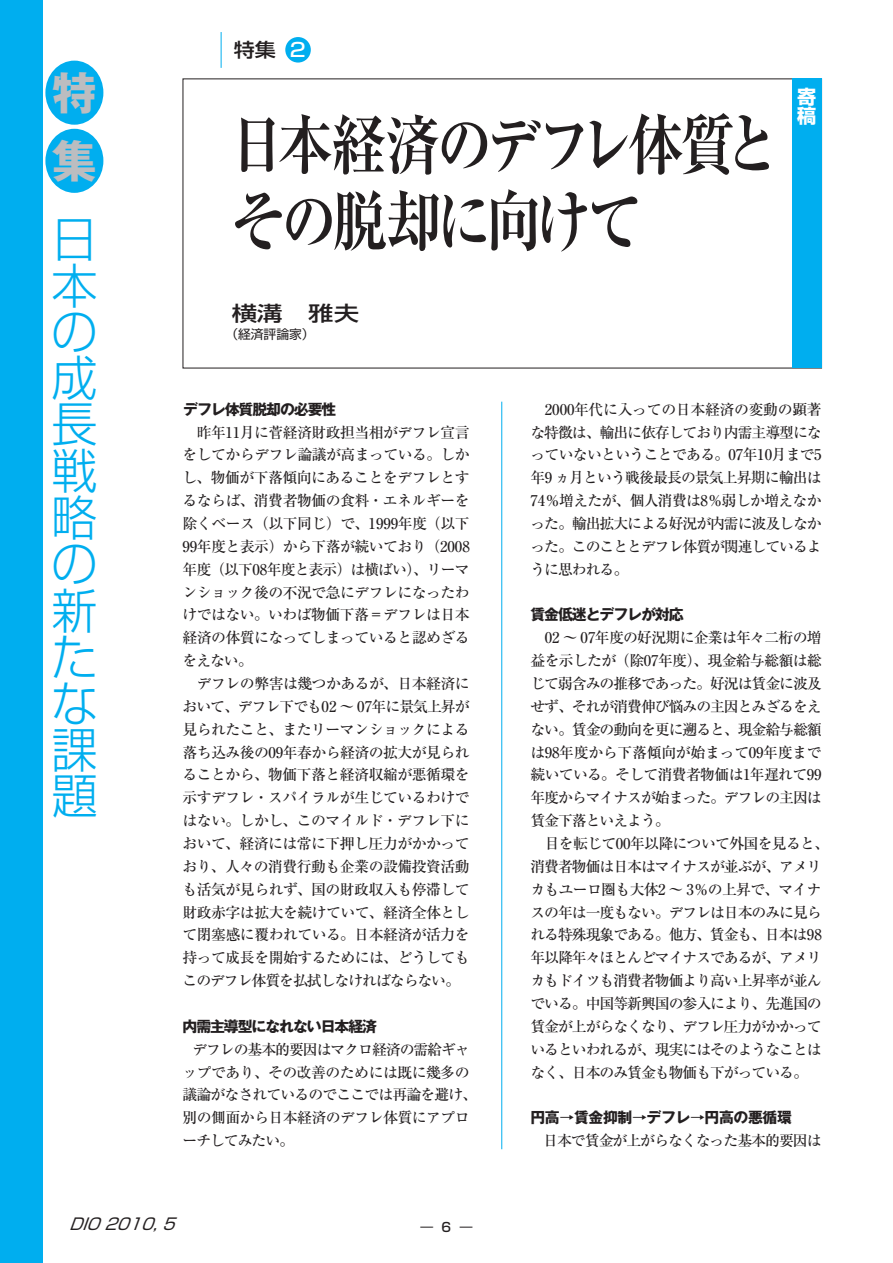
<style>
.page{position:relative;width:893px;height:1263px;background:#fff}
.page>*{position:absolute;margin:0;border:0;box-sizing:border-box;transform-origin:0 0}
.t1{font:700 65.85px/76.5px "Ryumin Pro";letter-spacing:-.09em;color:#231f20;scale:.84 1}
.t2{font:300 48.15px/46.5px "Shin Go Pro";color:#00aeef;text-align:justify;scale:.96 1}
.t3{font:700 44.85px/68.1px "Gothic MB101 Pro";color:#bcbdc0}
.t4{font:500 20.4px "Shin Go Pro";color:#231f20;scale:1.25 1}
.t5{font:500 19.2px "Shin Go Pro";color:#231f20;scale:1.1 1}
.t6{font:700 19.2px/19.2px "Shin Go Pro";color:#fff}
.t7{font:italic 15.9px "Shin Go Pro";color:#231f20}
.t8{font:500 14.85px/22.8px "Ryumin Pro";letter-spacing:-.045em;color:#231f20}
.t9{font:500 14.85px/22.8px "Ryumin Pro";letter-spacing:-.07em;color:#231f20}
.t10{font:700 14.85px "Gothic MB101 Pro";letter-spacing:-.07em;color:#231f20}
.t11{font:700 14.85px "Gothic MB101 Pro";letter-spacing:-.025em;color:#231f20}
.t12{font:12.75px "Shin Go Pro";color:#231f20}
.t13{font:500 12.75px "Shin Go Pro";color:#231f20}
.s1{color:#fff}
</style>
<div class="page">
<hr style="left:501px;top:402px;width:1px;height:747px;background:#00aeef">
<div style="left:0;top:0;width:43px;height:1263px;background:#00aeef"></div>
<div style="left:45px;top:61px;width:58px;height:64px;background:#00aeef;border-radius:50%"></div>
<div style="left:45px;top:129px;width:58px;height:64px;background:#00aeef;border-radius:50%"></div>
<div style="left:285px;top:37px;width:26px;height:26px;background:#00aeef;border-radius:50%"></div>
<hr style="left:221px;top:32px;width:1px;height:36px;background:#00aeef">
<div style="left:792px;top:79px;width:30px;height:289px;background:#00aeef"></div>
<h3 class="t3" style="left:52px;top:53px;width:46px">特集</h3>
<h2 class="t2" style="left:51px;top:209px;width:48px">日本の成長戦略の新たな課題</h2>
<p class="t5" style="left:234px;top:34px;width:65px">特集 <span class="s1">2</span></p>
<h1 class="t1" style="left:229px;top:102px;width:657px">日本経済のデフレ体質とその脱却に向けて</h1>
<h3 class="t4" style="left:232px;top:296px;width:104px">横溝　雅夫</h3>
<p class="t12" style="left:225px;top:324px;width:91px">（経済評論家）</p>
<p class="t6" style="left:797px;top:85px;width:20px">寄稿</p>
<p class="t10" style="left:183px;top:397px;width:155px">デフレ体質脱却の必要性</p>
<p class="t8" style="left:183px;top:420px;width:289px">　昨年11月に菅経済財政担当相がデフレ宣言をしてからデフレ論議が高まっている。しかし、物価が下落傾向にあることをデフレとするならば、消費者物価の食料・エネルギーを除くベース（以下同じ）で、1999年度（以下<br>99年度と表示）から下落が続いており（2008年度（以下08年度と表示）は横ばい）、リーマンショック後の不況で急にデフレになったわけではない。いわば物価下落＝デフレは日本経済の体質になってしまっていると認めざるをえない。<br>　デフレの弊害は幾つかあるが、日本経済において、デフレ下でも02 〜 07年に景気上昇が見られたこと、またリーマンショックによる落ち込み後の09年春から経済の拡大が見られることから、物価下落と経済収縮が悪循環を示すデフレ・スパイラルが生じているわけではない。しかし、このマイルド・デフレ下において、経済には常に下押し圧力がかかっており、人々の消費行動も企業の設備投資活動も活気が見られず、国の財政収入も停滞して財政赤字は拡大を続けていて、経済全体として閉塞感に覆われている。日本経済が活力を持って成長を開始するためには、どうしてもこのデフレ体質を払拭しなければならない。</p>
<p class="t10" style="left:183px;top:1014px;width:196px">内需主導型になれない日本経済</p>
<p class="t8" style="left:183px;top:1037px;width:296px;text-indent:10px">デフレの基本的要因はマクロ経済の需給ギャップであり、その改善のためには既に幾多の議論がなされているのでここでは再論を避け、別の側面から日本経済のデフレ体質にアプローチしてみたい。</p>
<p class="t8" style="left:530px;top:397px;width:293px;text-align:justify">　2000年代に入っての日本経済の変動の顕著な特徴は、輸出に依存しており内需主導型になっていないということである。07年10月まで5年9 ヵ月という戦後最長の景気上昇期に輸出は74％増えたが、個人消費は8％弱しか増えなかった。輸出拡大による好況が内需に波及しなかった。このこととデフレ体質が関連しているように思われる。</p>
<p class="t10" style="left:530px;top:602px;width:155px">賃金低迷とデフレが対応</p>
<p class="t9" style="left:530px;top:625px;width:300px">　02 〜 07年度の好況期に企業は年々二桁の増益を示したが（除07年度）、現金給与総額は総じて弱含みの推移であった。好況は賃金に波及せず、それが消費伸び悩みの主因とみざるをえない。賃金の動向を更に遡ると、現金給与総額は98年度から下落傾向が始まって09年度まで続いている。そして消費者物価は1年遅れて99年度からマイナスが始まった。デフレの主因は賃金下落といえよう。<br>　目を転じて00年以降について外国を見ると、消費者物価は日本はマイナスが並ぶが、アメリカもユーロ圏も大体2 〜 3％の上昇で、マイナスの年は一度もない。デフレは日本のみに見られる特殊現象である。他方、賃金も、日本は98年以降年々ほとんどマイナスであるが、アメリカもドイツも消費者物価より高い上昇率が並んでいる。中国等新興国の参入により、先進国の賃金が上がらなくなり、デフレ圧力がかかっているといわれるが、現実にはそのようなことはなく、日本のみ賃金も物価も下がっている。</p>
<p class="t11" style="left:530px;top:1105px;width:263px">円高→賃金抑制→デフレ→円高の悪循環</p>
<p class="t9" style="left:543px;top:1128px;width:280px">日本で賃金が上がらなくなった基本的要因は</p>
<p class="t7" style="left:69px;top:1210px;width:115px">DIO 2010, 5</p>
<p class="t13" style="left:420px;top:1216px;width:14px">―</p>
<p class="t13" style="left:460px;top:1216px;width:14px">―</p>
</div>
